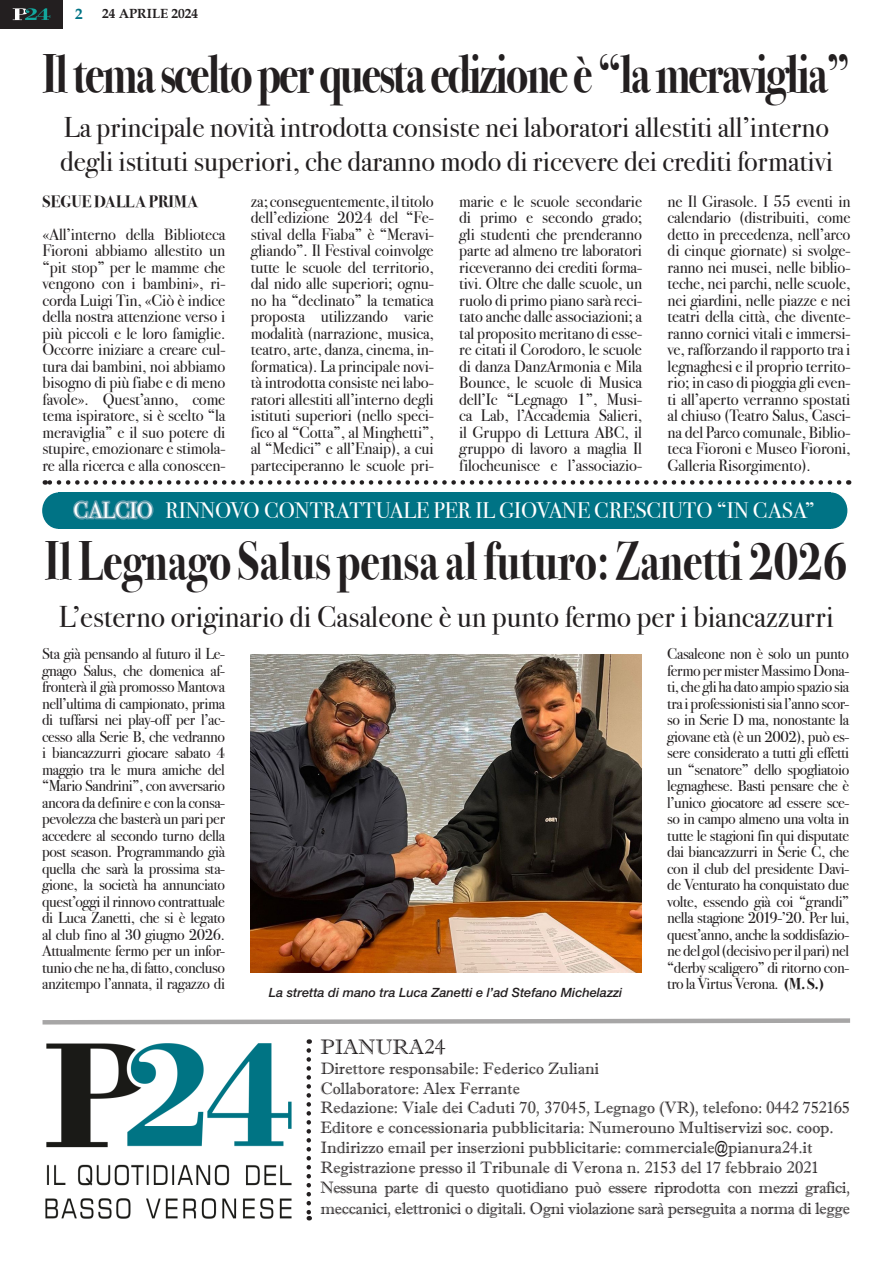
<style>
.page{position:relative;width:893px;height:1263px;background:#fff}
.page>*{position:absolute;margin:0;border:0;box-sizing:border-box;transform-origin:0 0}
.t1{font:54px "Bodoni Svty Two ITCTT Bold";letter-spacing:-.03em;color:#231f20;scale:.81 1}
.t2{font:54px "Bodoni Svty Two ITCTT Bold";color:#231f20;scale:.81 1}
.t3{font:30px "Bodoni Svty Two ITCTT Book";color:#231f20}
.t4{font:28.5px/34.5px "Bodoni Svty Two ITCTT Book";color:#231f20}
.t5{font:22.5px "Bodoni Svty Two ITCTT Book";color:#fff}
.t6{font:21px "Imprint MT Shadow";color:#231f20}
.t7{font:16.5px/16.5px "Bodoni Svty Two ITCTT Book";letter-spacing:-.005em;color:#231f20;text-align:justify}
.t8{font:16.5px "Imprint MT Shadow";color:#231f20}
.t9{font:16.5px/21.6px "Imprint MT Shadow";letter-spacing:-.02em;color:#231f20}
.t10{font:16.5px "Bodoni Svty Two ITCTT Bold";color:#231f20}
.t11{font:15.75px/16.5px "Bodoni Svty Two ITCTT Book";letter-spacing:-.025em;color:#231f20;text-align:justify}
.t12{font:700 15px "Book Antiqua";color:#007385}
.t13{font:700 13.2px "Book Antiqua";color:#231f20}
.t14{font:italic 500 12.75px "Helvetica Neue LT Std";color:#231f20}
.s1{color:#5e9cac}
.s2{font-family:"Bodoni Svty Two ITCTT Bold"}
</style>
<div class="page">
<div style="left:0;top:0;width:63px;height:28px;background:#231f20"></div>
<svg style="left:13px;top:8px;width:37px;height:12px"></svg>
<svg style="left:306px;top:1050px;width:5px;height:170px"></svg>
<svg style="left:42px;top:1018px;width:808px;height:7px"></svg>
<img style="left:45px;top:1043px;width:247px;height:176px">
<svg style="left:45px;top:480px;width:794px;height:5px"></svg>
<img style="left:251px;top:654px;width:391px;height:318px">
<div style="left:42px;top:492px;width:33px;height:37px;background:#007385;border-radius:50%"></div>
<div style="left:815px;top:492px;width:32px;height:37px;background:#007385;border-radius:50%"></div>
<div style="left:59px;top:492px;width:772px;height:37px;background:#007385"></div>
<p class="t12" style="left:75px;top:4px;width:9px">2</p>
<p class="t13" style="left:102px;top:5px;width:97px">24 APRILE 2024</p>
<p class="t1" style="left:43px;top:43px;width:999px">Il tema scelto per questa edizione è “la meraviglia”</p>
<p class="t4" style="left:60px;top:110px;width:774px">La principale novità introdotta consiste nei laboratori allestiti all’interno degli istituti superiori, che daranno modo di ricevere dei crediti formativi</p>
<p class="t10" style="left:43px;top:192px;width:157px">SEGUE DALLA PRIMA</p>
<p class="t7" style="left:43px;top:226px;width:184px">«All’interno della Biblioteca Fioroni abbiamo allestito un “pit stop” per le mamme che vengono con i bambini», ri&shy;corda Luigi Tin, «Ciò è indice della nostra attenzione verso i più piccoli e le loro famiglie.<br>Occorre iniziare a creare cul&shy;tura dai bambini, noi abbiamo bisogno di più fiabe e di meno favole». Quest’anno, come tema ispiratore, si è scelto “la meraviglia” e il suo potere di stupire, emozionare e stimola&shy;re alla ricerca e alla conoscen-</p>
<p class="t7" style="left:251px;top:193px;width:184px">za; conseguentemente, il titolo dell’edizione 2024 del “Fe&shy;stival della Fiaba” è “Meravi&shy;gliando”. Il Festival coinvolge tutte le scuole del territorio, dal nido alle superiori; ognu&shy;no ha “declinato” la tematica proposta utilizzando varie modalità (narrazione, musica, teatro, arte, danza, cinema, in&shy;formatica). La principale novi&shy;tà introdotta consiste nei labo&shy;ratori allestiti all’interno degli istituti superiori (nello speci&shy;fico al “Cotta”, al Minghetti”, al “Medici” e all’Enaip), a cui parteciperanno le scuole pri-</p>
<p class="t7" style="left:459px;top:193px;width:184px">marie e le scuole secondarie di primo e secondo grado; gli studenti che prenderanno parte ad almeno tre laboratori riceveranno dei crediti forma&shy;tivi. Oltre che dalle scuole, un ruolo di primo piano sarà reci&shy;tato anche dalle associazioni; a tal proposito meritano di esse&shy;re citati il Corodoro, le scuole di danza DanzArmonia e Mila Bounce, le scuole di Musica dell’Ic “Legnago 1”, Musi&shy;ca Lab, l’Accademia Salieri, il Gruppo di Lettura ABC, il gruppo di lavoro a maglia Il filocheunisce e l’associazio-</p>
<p class="t7" style="left:668px;top:193px;width:184px">ne Il Girasole. I 55 eventi in calendario (distribuiti, come detto in precedenza, nell’arco di cinque giornate) si svolge&shy;ranno nei musei, nelle biblio&shy;teche, nei parchi, nelle scuole, nei giardini, nelle piazze e nei teatri della città, che divente&shy;ranno cornici vitali e immersi&shy;ve, rafforzando il rapporto tra i legnaghesi e il proprio territo&shy;rio; in caso di pioggia gli even&shy;ti all’aperto verranno spostati al chiuso (Teatro Salus, Casci&shy;na del Parco comunale, Biblio&shy;teca Fioroni e Museo Fioroni, Galleria Risorgimento).</p>
<p class="t5" style="left:73px;top:497px;width:743px"><span class="s1">CALCIO</span> RINNOVO CONTRATTUALE PER IL GIOVANE CRESCIUTO “IN CASA”</p>
<p class="t2" style="left:45px;top:529px;width:992px">Il Legnago Salus pensa al futuro: Zanetti 2026</p>
<p class="t3" style="left:59px;top:599px;width:776px">L’esterno originario di Casaleone è un punto fermo per i biancazzurri</p>
<p class="t11" style="left:42px;top:646px;width:184px">Sta già pensando al futuro il Le&shy;gnago Salus, che domenica af&shy;fronterà il già promosso Mantova nell’ultima di campionato, prima di tuffarsi nei play-off per l’ac&shy;cesso alla Serie B, che vedranno i biancazzurri giocare sabato 4 maggio tra le mura amiche del “Mario Sandrini”, con avversario ancora da definire e con la consa&shy;pevolezza che basterà un pari per accedere al secondo turno della post season. Programmando già quella che sarà la prossima sta&shy;gione, la società ha annunciato quest’oggi il rinnovo contrattuale di Luca Zanetti, che si è legato al club fino al 30 giugno 2026.<br>Attualmente fermo per un infor&shy;tunio che ne ha, di fatto, concluso anzitempo l’annata, il ragazzo di</p>
<p class="t11" style="left:667px;top:646px;width:183px">Casaleone non è solo un punto fermo per mister Massimo Dona&shy;ti, che gli ha dato ampio spazio sia tra i professionisti sia l’anno scor&shy;so in Serie D ma, nonostante la giovane età (è un 2002), può es&shy;sere considerato a tutti gli effetti un “senatore” dello spogliatoio legnaghese. Basti pensare che è l’unico giocatore ad essere sce&shy;so in campo almeno una volta in tutte le stagioni fin qui disputate dai biancazzurri in Serie C, che con il club del presidente Davi&shy;de Venturato ha conquistato due volte, essendo già coi “grandi” nella stagione 2019-’20. Per lui, quest’anno, anche la soddisfazio&shy;ne del gol (decisivo per il pari) nel “derby scaligero” di ritorno con&shy;tro la Virtus Verona. <span class="s2">(M. S.)</span></p>
<p class="t14" style="left:269px;top:985px;width:355px">La stretta di mano tra Luca Zanetti e l’ad Stefano Michelazzi</p>
<p class="t6" style="left:320px;top:1034px;width:127px">PIANURA24</p>
<p class="t8" style="left:320px;top:1058px;width:280px">Direttore responsabile: Federico Zuliani</p>
<p class="t8" style="left:320px;top:1078px;width:201px">Collaboratore: Alex Ferrante</p>
<p class="t8" style="left:320px;top:1098px;width:531px">Redazione: Viale dei Caduti 70, 37045, Legnago (VR), telefono: 0442 752165</p>
<p class="t8" style="left:320px;top:1118px;width:514px">Editore e concessionaria pubblicitaria: Numerouno Multiservizi soc. coop.</p>
<p class="t8" style="left:320px;top:1138px;width:493px">Indirizzo email per inserzioni pubblicitarie: commerciale@pianura24.it</p>
<p class="t8" style="left:320px;top:1157px;width:500px">Registrazione presso il Tribunale di Verona n. 2153 del 17 febbraio 2021</p>
<p class="t9" style="left:320px;top:1176px;width:531px">Nessuna parte di questo quotidiano può essere riprodotta con mezzi grafici, meccanici, elettronici o digitali. Ogni violazione sarà perseguita a norma di legge</p>
</div>
